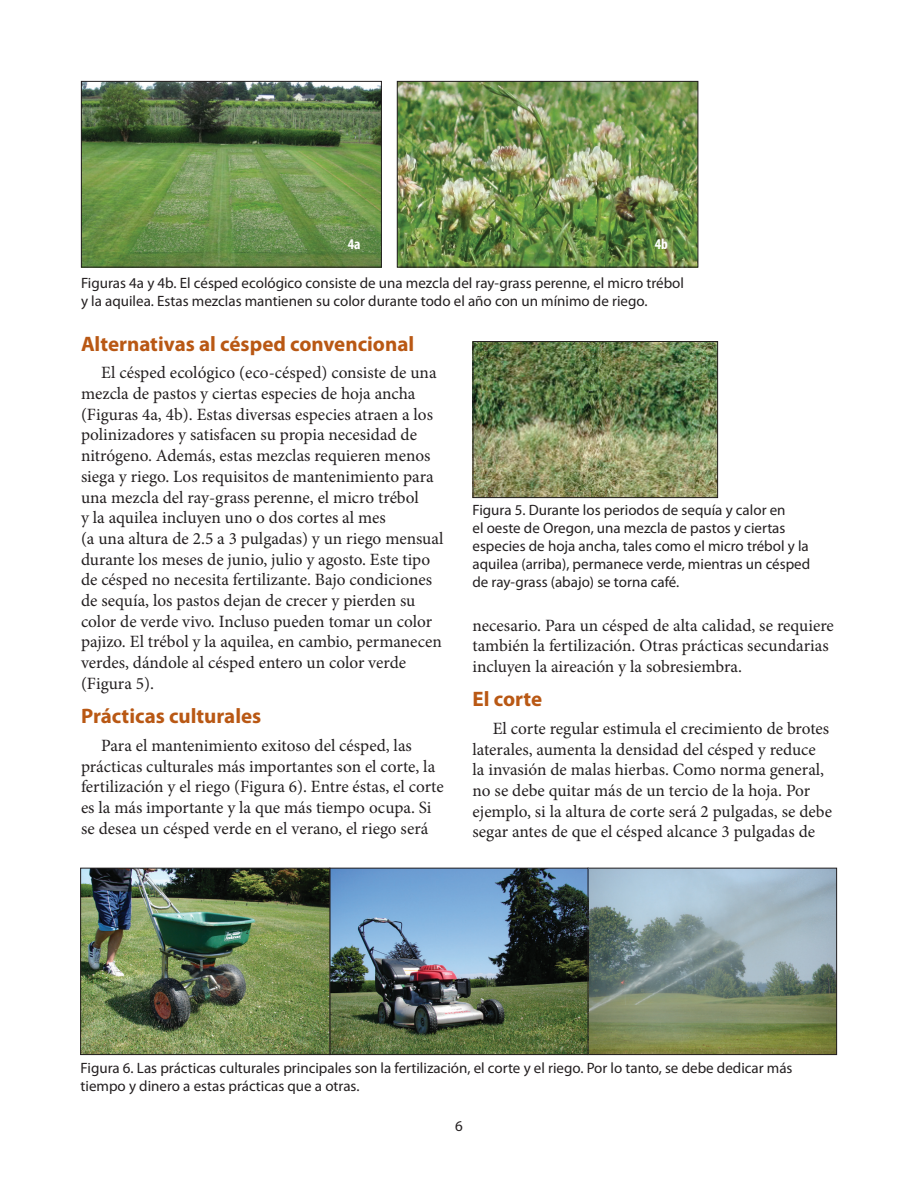
<style>
.page{position:relative;width:918px;height:1188px;background:#fff}
.page>*{position:absolute;margin:0;border:0;box-sizing:border-box;transform-origin:0 0}
.Subhead_1{font:700 21px "Myriad Pro";color:#b95814}
.Body_text{font:17.25px/20.7px "Minion Pro";color:#231f20}
.t1{font:15px/18px "Myriad Pro";color:#231f20}
.t2{font:700 condensed 15px "Myriad Pro";color:#fff}
</style>
<div class="page">
<img style="left:82px;top:870px;width:753px;height:183px">
<div style="left:588px;top:868px;width:249px;height:187px;border:1px solid #231f20"></div>
<div style="left:329px;top:868px;width:259px;height:187px;border:1px solid #231f20"></div>
<div style="left:80px;top:868px;width:250px;height:187px;border:1px solid #231f20"></div>
<img style="left:475px;top:343px;width:241px;height:153px">
<div style="left:473px;top:341px;width:245px;height:157px;border:1px solid #231f20"></div>
<img style="left:83px;top:83px;width:297px;height:183px">
<div style="left:81px;top:81px;width:301px;height:187px;border:1px solid #231f20"></div>
<img style="left:399px;top:83px;width:297px;height:183px">
<div style="left:397px;top:81px;width:301px;height:187px;border:1px solid #231f20"></div>
<p class="t2" style="left:348px;top:235px;width:14px">4a</p>
<p class="t2" style="left:655px;top:235px;width:15px">4b</p>
<p class="t1" style="left:81px;top:274px;width:605px">Figuras 4a y 4b. El césped ecológico consiste de una mezcla del ray-grass perenne, el micro trébol y la aquilea. Estas mezclas mantienen su color durante todo el año con un mínimo de riego.</p>
<h2 class="Subhead_1" style="left:81px;top:330px;width:335px">Alternativas al césped convencional</h2>
<p class="Body_text" style="left:81px;top:363px;width:364px;text-indent:20px">El césped ecológico (eco-césped) consiste de una mezcla de pastos y ciertas especies de hoja ancha (Figuras 4a, 4b). Estas diversas especies atraen a los polinizadores y satisfacen su propia necesidad de nitrógeno. Además, estas mezclas requieren menos siega y riego. Los requisitos de mantenimiento para una mezcla del ray-grass perenne, el micro trébol<br>y la aquilea incluyen uno o dos cortes al mes<br>(a una altura de 2.5 a 3 pulgadas) y un riego mensual durante los meses de junio, julio y agosto. Este tipo de césped no necesita fertilizante. Bajo condiciones de sequía, los pastos dejan de crecer y pierden su color de verde vivo. Incluso pueden tomar un color pajizo. El trébol y la aquilea, en cambio, permanecen verdes, dándole al césped entero un color verde (Figura 5).</p>
<h2 class="Subhead_1" style="left:81px;top:703px;width:182px">Prácticas culturales</h2>
<p class="Body_text" style="left:81px;top:735px;width:364px;text-indent:20px">Para el mantenimiento exitoso del césped, las prácticas culturales más importantes son el corte, la fertilización y el riego (Figura 6). Entre éstas, el corte es la más importante y la que más tiempo ocupa. Si se desea un césped verde en el verano, el riego será</p>
<p class="t1" style="left:472px;top:501px;width:339px">Figura 5. Durante los periodos de sequía y calor en<br>el oeste de Oregon, una mezcla de pastos y ciertas especies de hoja ancha, tales como el micro trébol y la aquilea (arriba), permanece verde, mientras un césped de ray-grass (abajo) se torna café.</p>
<p class="Body_text" style="left:472px;top:615px;width:363px">necesario. Para un césped de alta calidad, se requiere también la fertilización. Otras prácticas secundarias incluyen la aireación y la sobresiembra.</p>
<h2 class="Subhead_1" style="left:472px;top:686px;width:71px">El corte</h2>
<p class="Body_text" style="left:472px;top:718px;width:361px;text-indent:20px">El corte regular estimula el crecimiento de brotes laterales, aumenta la densidad del césped y reduce la invasión de malas hierbas. Como norma general, no se debe quitar más de un tercio de la hoja. Por ejemplo, si la altura de corte será 2 pulgadas, se debe segar antes de que el césped alcance 3 pulgadas de</p>
<p class="t1" style="left:81px;top:1058px;width:713px">Figura 6. Las prácticas culturales principales son la fertilización, el corte y el riego. Por lo tanto, se debe dedicar más tiempo y dinero a estas prácticas que a otras.</p>
<p class="t1" style="left:455px;top:1117px;width:9px">6</p>
</div>
